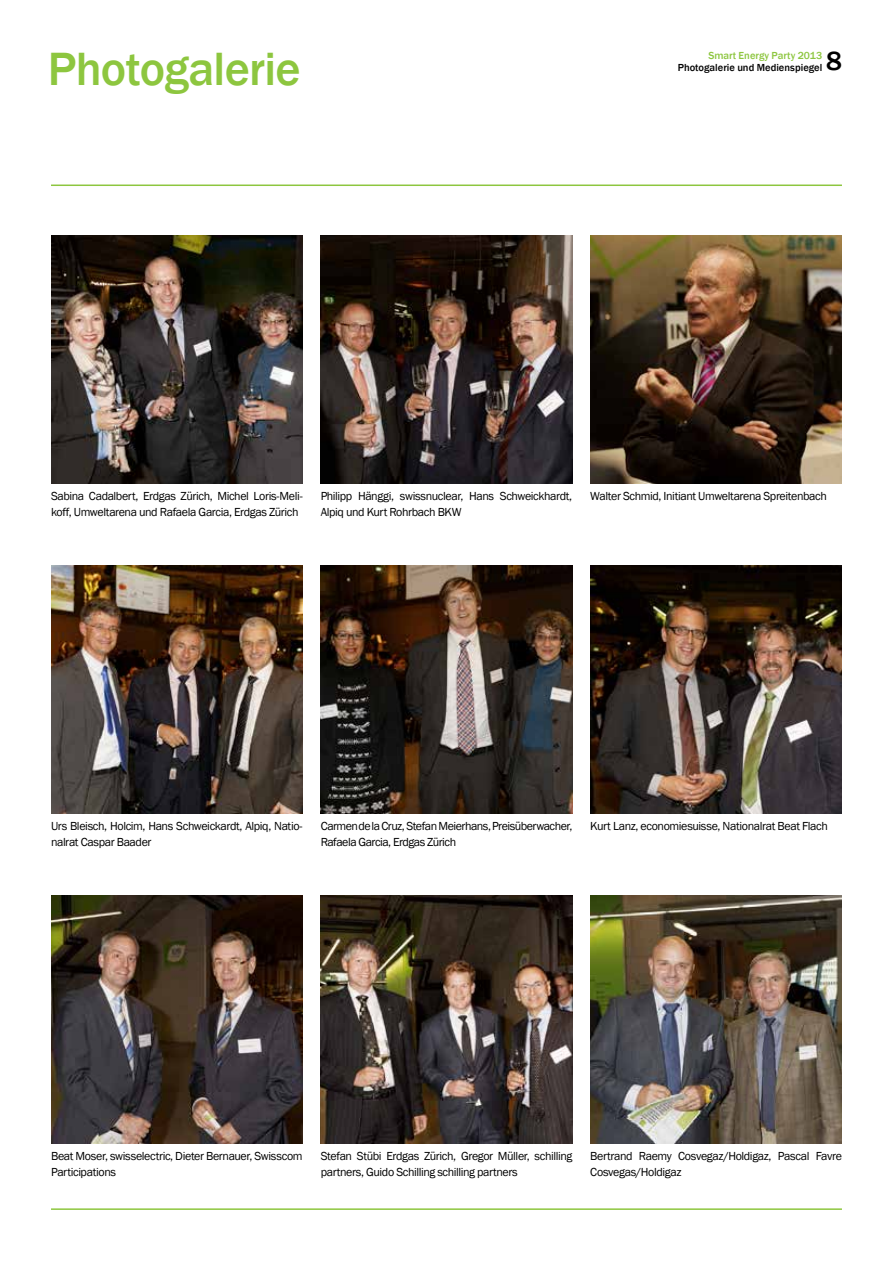
<style>
.page{position:relative;width:893px;height:1263px;background:#fff}
.page>*{position:absolute;margin:0;border:0;box-sizing:border-box;transform-origin:0 0}
.t1{font:500 48px "Franklin Gothic";letter-spacing:-.015em;color:#8dc63f}
.t2{font:500 27px "Franklin Gothic";color:#000}
.t3{font:12px/16.5px "Franklin Gothic";letter-spacing:-.03em;color:#000}
.t4{font:500 10.5px "Franklin Gothic";color:#000}
.t5{font:500 10.5px "Franklin Gothic";color:#8dc63f}
</style>
<div class="page">
<img style="left:590px;top:235px;width:252px;height:249px">
<img style="left:51px;top:235px;width:252px;height:249px">
<img style="left:321px;top:235px;width:251px;height:249px">
<img style="left:51px;top:565px;width:252px;height:248px">
<img style="left:321px;top:565px;width:251px;height:248px">
<img style="left:590px;top:565px;width:252px;height:248px">
<img style="left:51px;top:895px;width:252px;height:248px">
<img style="left:321px;top:895px;width:251px;height:248px">
<img style="left:590px;top:895px;width:252px;height:248px">
<hr style="left:51px;top:1208px;width:791px;height:2px;background:#8dc63f">
<hr style="left:51px;top:185px;width:791px;height:1px;background:#8dc63f">
<h1 class="t1" style="left:48px;top:39px;width:254px">Photogalerie</h1>
<p class="t5" style="left:708px;top:49px;width:115px">Smart Energy Party 2013</p>
<p class="t4" style="left:678px;top:61px;width:146px">Photogalerie und Medienspiegel</p>
<h2 class="t2" style="left:826px;top:44px;width:17px">8</h2>
<p class="t3" style="left:51px;top:488px;width:253px">Sabina Cadalbert, Erdgas Zürich, Michel Loris-Meli&shy;koff, Umweltarena und Rafaela Garcia, Erdgas Zürich</p>
<p class="t3" style="left:321px;top:488px;width:253px">Philipp Hänggi, swissnuclear, Hans Schweickhardt,<br>Alpiq und Kurt Rohrbach BKW</p>
<p class="t3" style="left:590px;top:488px;width:238px">Walter Schmid, Initiant Umweltarena Spreitenbach</p>
<p class="t3" style="left:321px;top:818px;width:253px">Carmen de la Cruz, Stefan Meierhans, Preisüberwacher,<br>Rafaela Garcia, Erdgas Zürich</p>
<p class="t3" style="left:51px;top:818px;width:253px">Urs Bleisch, Holcim, Hans Schweickardt, Alpiq, Natio-</p>
<p class="t3" style="left:590px;top:818px;width:239px">Kurt Lanz, economiesuisse, Nationalrat Beat Flach</p>
<p class="t3" style="left:51px;top:834px;width:102px">nalrat Caspar Baader</p>
<p class="t3" style="left:51px;top:1148px;width:253px">Beat Moser, swisselectric, Dieter Bernauer, Swisscom<br>Participations</p>
<p class="t3" style="left:321px;top:1148px;width:253px">Stefan Stübi Erdgas Zürich, Gregor Müller, schilling partners, Guido Schilling schilling partners</p>
<p class="t3" style="left:590px;top:1148px;width:253px">Bertrand Raemy Cosvegaz/Holdigaz, Pascal Favre<br>Cosvegas/Holdigaz</p>
</div>
